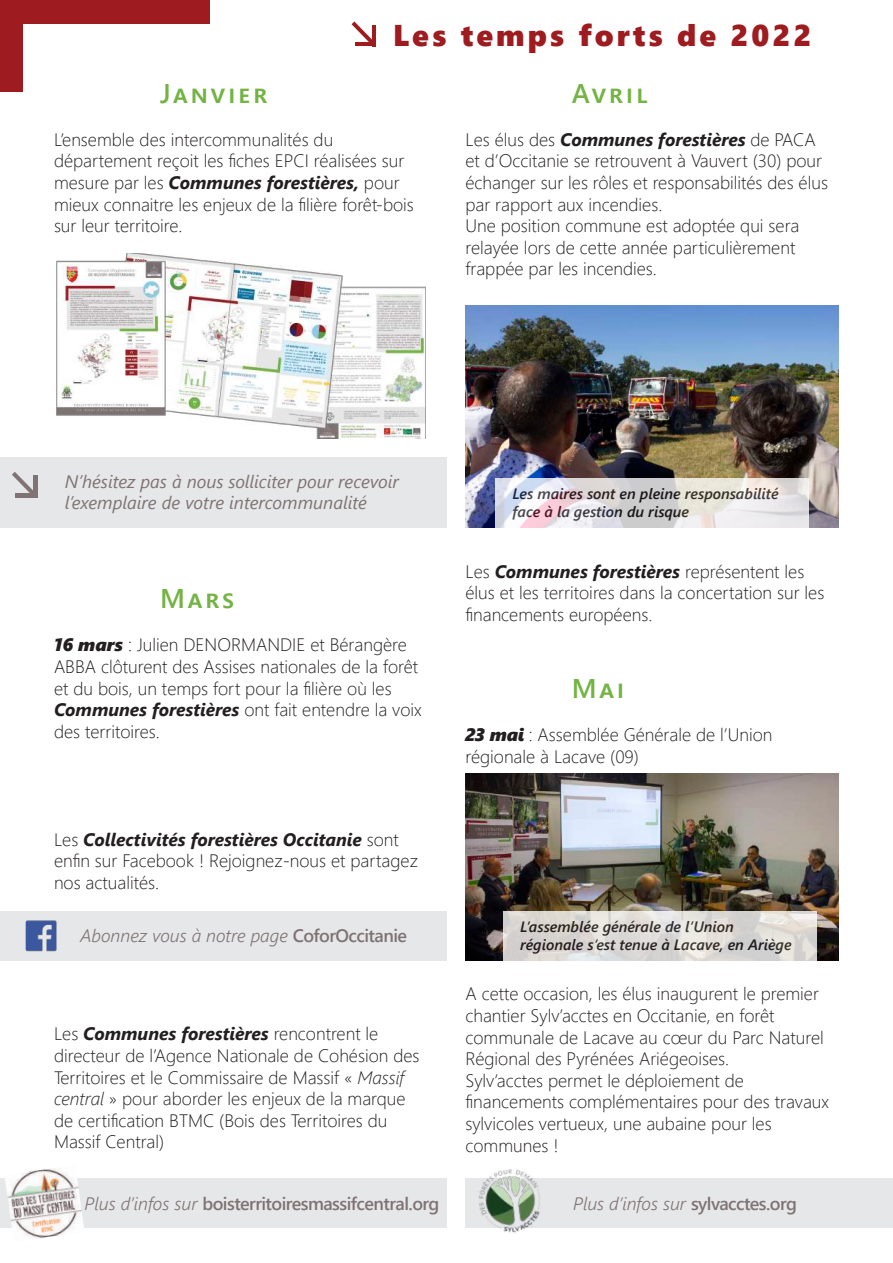
<style>
.page{position:relative;width:893px;height:1263px;background:#fff}
.page>*{position:absolute;margin:0;border:0;box-sizing:border-box;transform-origin:0 0}
.t1{font:30px "Segoe UI Black";letter-spacing:.1em;color:#9e1c20}
.t2{font:600 27px "Segoe UI";letter-spacing:.12em;color:#74b344}
.t3{font:300 18px/21.6px "Segoe UI";color:#231f20}
.t4{font:italic 18px/21.6px "Segoe UI";color:#7f7373}
.t5{font:italic 300 18px "Segoe UI";color:#7f7373}
.t6{font:600 18px "Segoe UI";letter-spacing:-.03em;color:#7f7373}
.t7{font:italic 600 15px/18px "Segoe UI";color:#231f20}
.s1{font-weight:700;font-style:italic}
.s2{font-family:"Segoe UI Black";font-weight:400;font-style:italic}
.s3{font-weight:600;font-style:normal}
.s4{font-style:italic}
.s5{font-weight:300;font-style:italic}
</style>
<div class="page">
<div style="left:0;top:0;width:23px;height:91px;background:#9e1c20"></div>
<div style="left:0;top:0;width:209px;height:23px;background:#9e1c20"></div>
<div style="left:0;top:911px;width:446px;height:49px;background:#e6e7e9"></div>
<img style="left:25px;top:920px;width:32px;height:32px">
<svg style="left:352px;top:21px;width:20px;height:21px"></svg>
<hr style="left:355px;top:42px;width:21px;height:4px;background:#9e1c20">
<hr style="left:372px;top:25px;width:4px;height:21px;background:#9e1c20">
<img style="left:57px;top:254px;width:368px;height:185px">
<div style="left:0;top:457px;width:446px;height:71px;background:#e6e7e9"></div>
<svg style="left:12px;top:472px;width:24px;height:22px"></svg>
<hr style="left:15px;top:494px;width:22px;height:4px;background:#7f7373">
<hr style="left:33px;top:476px;width:4px;height:22px;background:#7f7373">
<div style="left:0;top:1179px;width:446px;height:49px;background:#e6e7e9"></div>
<img style="left:465px;top:305px;width:374px;height:223px">
<img style="left:4px;top:1168px;width:81px;height:70px">
<img style="left:465px;top:773px;width:374px;height:187px">
<div style="left:465px;top:1179px;width:428px;height:49px;background:#e6e7e9"></div>
<img style="left:475px;top:1169px;width:70px;height:64px">
<svg style="left:496px;top:478px;width:313px;height:50px"></svg>
<svg style="left:503px;top:911px;width:313px;height:49px;background:#dddad7"></svg>
<h1 class="t1" style="left:393px;top:14px;width:420px">Les temps forts de 2022</h1>
<h2 class="t2" style="left:160px;top:68px;width:104px">Janvier</h2>
<p class="t3" style="left:54px;top:127px;width:361px">L’ensemble des intercommunalités du département reçoit les fiches EPCI réalisées sur mesure par les <span class="s1">Communes forestières,</span> pour mieux connaitre les enjeux de la filière forêt-bois sur leur territoire.</p>
<h2 class="t2" style="left:572px;top:68px;width:77px">Avril</h2>
<p class="t3" style="left:465px;top:127px;width:364px">Les élus des <span class="s1">Communes forestières</span> de PACA et d’Occitanie se retrouvent à Vauvert (30) pour échanger sur les rôles et responsabilités des élus par rapport aux incendies.<br>Une position commune est adoptée qui sera relayée lors de cette année particulièrement frappée par les incendies.</p>
<p class="t4" style="left:65px;top:468px;width:336px">N’hésitez pas à nous solliciter pour recevoir l’exemplaire de votre intercommunalité</p>
<h2 class="t2" style="left:160px;top:573px;width:76px">Mars</h2>
<p class="t3" style="left:54px;top:632px;width:369px"><span class="s2">16 mars</span> : Julien DENORMANDIE et Bérangère ABBA clôturent des Assises nationales de la forêt et du bois, un temps fort pour la filière où les <span class="s1">Communes forestières</span> ont fait entendre la voix des territoires.</p>
<p class="t3" style="left:54px;top:827px;width:366px">Les <span class="s1">Collectivités forestières Occitanie</span> sont enfin sur Facebook ! Rejoignez-nous et partagez nos actualités.</p>
<p class="t5" style="left:81px;top:919px;width:328px">Abonnez vous à notre page <span class="s3">CoforOccitanie</span></p>
<p class="t3" style="left:54px;top:1021px;width:367px">Les <span class="s1">Communes forestières</span> rencontrent le directeur de l’Agence Nationale de Cohésion des Territoires et le Commissaire de Massif « <span class="s4">Massif central</span> » pour aborder les enjeux de la marque de certification BTMC (Bois des Territoires du Massif Central)</p>
<p class="t7" style="left:513px;top:483px;width:268px">Les maires sont en pleine responsabilité face à la gestion du risque</p>
<p class="t3" style="left:465px;top:559px;width:360px">Les <span class="s1">Communes forestières</span> représentent les élus et les territoires dans la concertation sur les financements européens.</p>
<h2 class="t2" style="left:572px;top:663px;width:54px">Mai</h2>
<p class="t3" style="left:465px;top:722px;width:308px"><span class="s2">23 mai</span> : Assemblée Générale de l’Union régionale à Lacave (09)</p>
<p class="t7" style="left:520px;top:915px;width:273px">L’assemblée générale de l’Union régionale s’est tenue à Lacave, en Ariège</p>
<p class="t3" style="left:465px;top:981px;width:365px">A cette occasion, les élus inaugurent le premier chantier Sylv’acctes en Occitanie, en forêt communale de Lacave au cœur du Parc Naturel Régional des Pyrénées Ariégeoises.<br>Sylv’acctes permet le déploiement de financements complémentaires pour des travaux sylvicoles vertueux, une aubaine pour les communes !</p>
<p class="t6" style="left:85px;top:1186px;width:356px"><span class="s5">Plus d’infos sur</span> boisterritoiresmassifcentral.org</p>
<p class="t5" style="left:573px;top:1186px;width:225px">Plus d’infos sur <span class="s3">sylvacctes.org</span></p>
</div>
